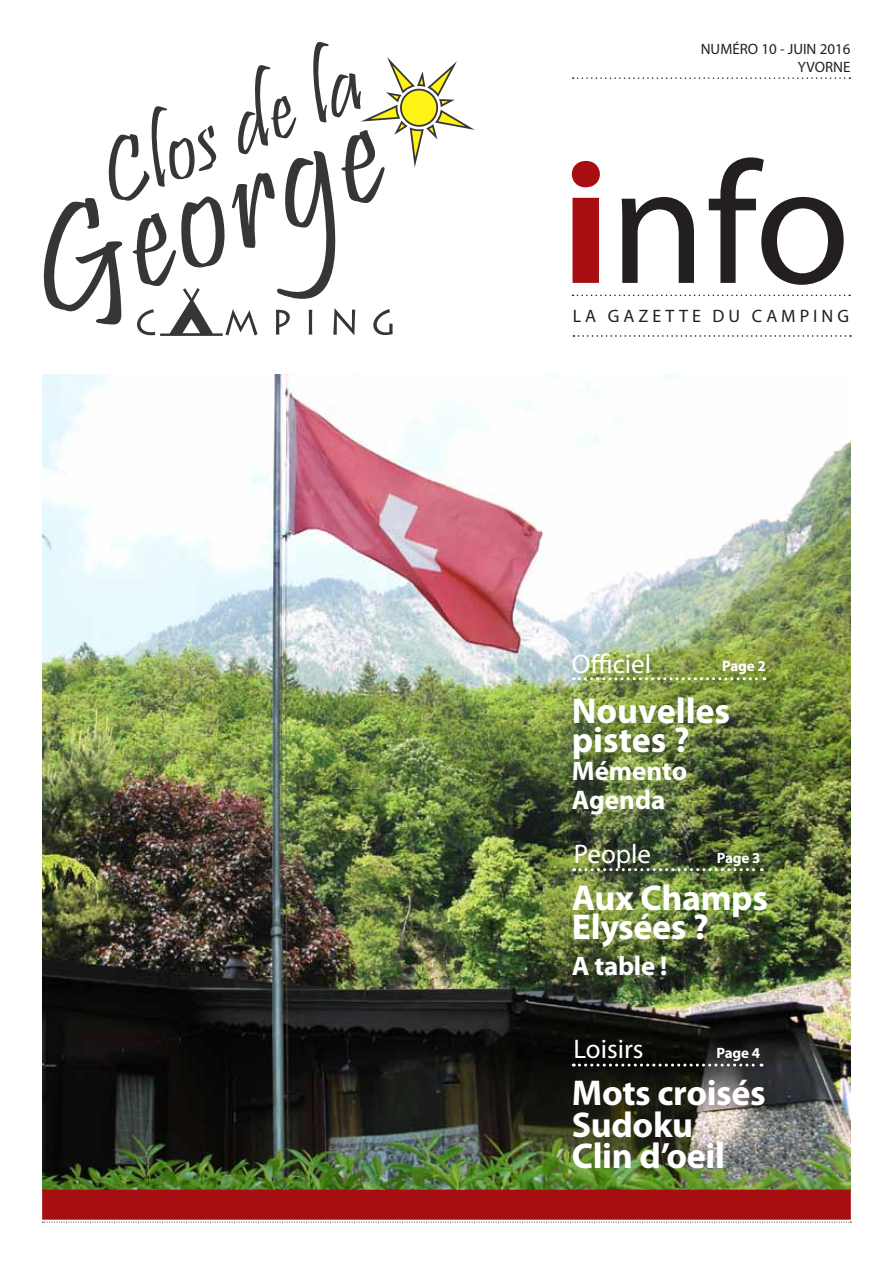
<style>
.page{position:relative;width:893px;height:1263px;background:#fff}
.page>*{position:absolute;margin:0;border:0;box-sizing:border-box;transform-origin:0 0}
.t1{font:174px "Myriad Pro";color:#231f20}
.t2{font:700 36px/28.5px "Myriad Pro";letter-spacing:-.01em;color:#fff}
.t3{font:27px "Myriad Pro";color:#fff}
.t4{font:700 27px/28.5px "Myriad Pro";color:#fff}
.t5{font:18px "Myriad Pro";letter-spacing:.22em;color:#231f20}
.t6{font:15px/18px "Myriad Pro";color:#231f20;text-align:right}
.t7{font:700 15px "Myriad Pro";letter-spacing:-.02em;color:#fff}
.s1{font-weight:700;color:#a70e12}
</style>
<div class="page">
<svg style="left:43px;top:1222px;width:808px;height:1px"></svg>
<img style="left:43px;top:374px;width:807px;height:816px">
<svg style="left:572px;top:295px;width:278px;height:1px"></svg>
<svg style="left:573px;top:77px;width:277px;height:2px"></svg>
<svg style="left:573px;top:335px;width:278px;height:2px"></svg>
<svg style="left:43px;top:42px;width:431px;height:294px"></svg>
<svg style="left:574px;top:868px;width:188px;height:3px"></svg>
<svg style="left:573px;top:1063px;width:189px;height:3px"></svg>
<div style="left:42px;top:1190px;width:809px;height:30px;background:#a70e12"></div>
<svg style="left:573px;top:677px;width:192px;height:3px"></svg>
<p class="t6" style="left:701px;top:40px;width:151px">NUMÉRO 10 - JUIN 2016<br>YVORNE</p>
<h1 class="t1" style="left:562px;top:117px;width:290px"><span class="s1">i</span>nfo</h1>
<p class="t5" style="left:573px;top:305px;width:278px">LA GAZETTE DU CAMPING</p>
<p class="t3" style="left:572px;top:647px;width:81px">Officiel</p>
<p class="t7" style="left:722px;top:656px;width:45px">Page 2</p>
<p class="t2" style="left:572px;top:695px;width:160px">Nouvelles pistes ?</p>
<p class="t4" style="left:572px;top:756px;width:117px">Mémento<br>Agenda</p>
<p class="t3" style="left:574px;top:837px;width:79px">People</p>
<p class="t7" style="left:717px;top:848px;width:45px">Page 3</p>
<p class="t2" style="left:572px;top:882px;width:198px">Aux Champs<br>Elysées ?</p>
<p class="t4" style="left:572px;top:950px;width:97px">A table !</p>
<p class="t3" style="left:573px;top:1032px;width:72px">Loisirs</p>
<p class="t7" style="left:716px;top:1043px;width:45px">Page 4</p>
<p class="t2" style="left:572px;top:1076px;width:196px;line-height:31.5px">Mots croisés<br>Sudoku<br>Clin d’oeil</p>
</div>
